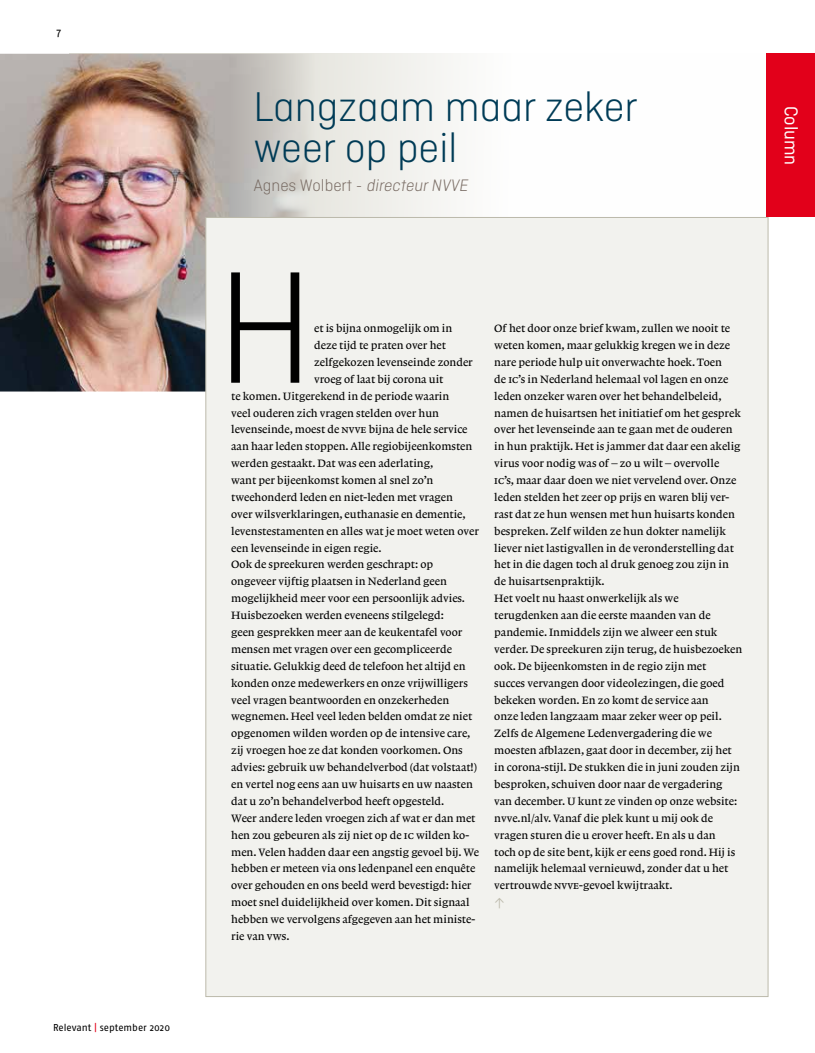
<style>
.page{position:relative;width:815px;height:1053px;background:#fff}
.page>*{position:absolute;margin:0;border:0;box-sizing:border-box;transform-origin:0 0}
.t1{font:300 167.75px "Ciutadella";color:#000}
.t2{font:300 43.75px/41.2px "Ciutadella";color:#003b56}
.t3{font:19.5px "Ciutadella";color:#fff}
.t4{font:300 17.5px "Ciutadella";color:#796c64}
.t5{font:11.25px/16.9px "Lexicon No 1 Roman A";color:#000}
.t6{font:11.25px "Fago No";color:#000}
.t7{font:11px "The Sans Expert";color:#bcbaab}
.t8{font:10px "Fago No";letter-spacing:-.005em;color:#000}
.s1{color:#e2001a}
.s2{font-style:italic}
.s3{font-family:"Lexicon No 1 Roman A Exp"}
</style>
<div class="page">
<svg style="left:69px;top:53px;width:698px;height:163px"></svg>
<img style="left:0;top:54px;width:315px;height:337px">
<div style="left:206px;top:217px;width:562px;height:779px;background:#f2f2ee;border:1px solid #bcbaab"></div>
<div style="left:767px;top:53px;width:48px;height:163px;background:#e2001a"></div>
<p class="t6" style="left:56px;top:26px;width:6px">7</p>
<p class="t8" style="left:53px;top:1021px;width:119px">Relevant <span class="s1">|</span> september 2020</p>
<h2 class="t2" style="left:253px;top:85px;width:386px">Langzaam maar zeker weer op peil</h2>
<h3 class="t4" style="left:253px;top:175px;width:219px">A g n e s Wo l b e rt - <span class="s2">directeurNVVE</span></h3>
<h1 class="t1" style="left:216px;top:238px;width:99px">H</h1>
<p class="t5" style="left:314px;top:320px;width:140px">et is bijna onmogelijk om in</p>
<p class="t5" style="left:314px;top:337px;width:133px">deze tijd te praten over het</p>
<p class="t5" style="left:314px;top:354px;width:160px">zelfgekozen levenseinde zonder</p>
<p class="t5" style="left:314px;top:370px;width:131px">vroeg of laat bij corona uit</p>
<p class="t5" style="left:231px;top:387px;width:220px">te komen. Uitgerekend in de periode waarin</p>
<p class="t5" style="left:231px;top:404px;width:209px">veel ouderen zich vragen stelden over hun</p>
<p class="t5" style="left:231px;top:421px;width:238px">levenseinde, moest de <span class="s3">nvve</span> bijna de hele service</p>
<p class="t5" style="left:231px;top:438px;width:243px">aan haar leden stoppen. Alle regiobijeenkomsten</p>
<p class="t5" style="left:231px;top:455px;width:204px">werden gestaakt. Dat was een aderlating,</p>
<p class="t5" style="left:231px;top:472px;width:204px">want per bijeenkomst komen al snel zo’n</p>
<p class="t5" style="left:231px;top:489px;width:223px">tweehonderd leden en niet-leden met vragen</p>
<p class="t5" style="left:231px;top:505px;width:236px">over wilsverklaringen, euthanasie en dementie,</p>
<p class="t5" style="left:231px;top:522px;width:249px">levenstestamenten en alles wat je moet weten over</p>
<p class="t5" style="left:231px;top:539px;width:152px">een levenseinde in eigen regie.</p>
<p class="t5" style="left:231px;top:556px;width:203px">Ook de spreekuren werden geschrapt: op</p>
<p class="t5" style="left:231px;top:573px;width:217px">ongeveer vijftig plaatsen in Nederland geen</p>
<p class="t5" style="left:231px;top:590px;width:235px">mogelijkheid meer voor een persoonlijk advies.</p>
<p class="t5" style="left:231px;top:607px;width:214px">Huisbezoeken werden eveneens stilgelegd:</p>
<p class="t5" style="left:231px;top:624px;width:233px">geen gesprekken meer aan de keukentafel voor</p>
<p class="t5" style="left:231px;top:640px;width:222px">mensen met vragen over een gecompliceerde</p>
<p class="t5" style="left:231px;top:657px;width:236px">situatie. Gelukkig deed de telefoon het altijd en</p>
<p class="t5" style="left:231px;top:674px;width:238px">konden onze medewerkers en onze vrijwilligers</p>
<p class="t5" style="left:231px;top:691px;width:220px">veel vragen beantwoorden en onzekerheden</p>
<p class="t5" style="left:231px;top:708px;width:242px">wegnemen. Heel veel leden belden omdat ze niet</p>
<p class="t5" style="left:231px;top:725px;width:241px">opgenomen wilden worden op de intensive care,</p>
<p class="t5" style="left:231px;top:742px;width:233px">zij vroegen hoe ze dat konden voorkomen. Ons</p>
<p class="t5" style="left:231px;top:759px;width:247px">advies: gebruik uw behandelverbod (dat volstaat!)</p>
<p class="t5" style="left:231px;top:775px;width:243px">en vertel nog eens aan uw huisarts en uw naasten</p>
<p class="t5" style="left:231px;top:792px;width:215px">dat u zo’n behandelverbod heeft opgesteld.</p>
<p class="t5" style="left:231px;top:809px;width:246px">Weer andere leden vroegen zich af wat er dan met</p>
<p class="t5" style="left:231px;top:826px;width:240px">hen zou gebeuren als zij niet op de <span class="s3">ic</span> wilden ko-</p>
<p class="t5" style="left:231px;top:843px;width:250px">men. Velen hadden daar een angstig gevoel bij. We</p>
<p class="t5" style="left:231px;top:860px;width:246px">hebben er meteen via ons ledenpanel een enquête</p>
<p class="t5" style="left:231px;top:877px;width:242px">over gehouden en ons beeld werd bevestigd: hier</p>
<p class="t5" style="left:231px;top:894px;width:240px">moet snel duidelijkheid over komen. Dit signaal</p>
<p class="t5" style="left:231px;top:910px;width:246px">hebben we vervolgens afgegeven aan het ministe-</p>
<p class="t5" style="left:231px;top:927px;width:60px">rie van <span class="s3">vws</span>.</p>
<p class="t5" style="left:494px;top:320px;width:250px">Of het door onze brief kwam, zullen we nooit te weten komen, maar gelukkig kregen we in deze nare periode hulp uit onverwachte hoek. Toen<br>de <span class="s3">ic</span>’s in Nederland helemaal vol lagen en onze leden onzeker waren over het behandelbeleid, namen de huisartsen het initiatief om het gesprek over het levenseinde aan te gaan met de ouderen in hun praktijk. Het is jammer dat daar een akelig virus voor nodig was of – zo u wilt – overvolle<br><span class="s3">ic</span>’s, maar daar doen we niet vervelend over. Onze leden stelden het zeer op prijs en waren blij ver&shy;rast dat ze hun wensen met hun huisarts konden bespreken. Zelf wilden ze hun dokter namelijk liever niet lastigvallen in de veronderstelling dat het in die dagen toch al druk genoeg zou zijn in de huisartsenpraktijk.<br>Het voelt nu haast onwerkelijk als we terugdenken aan die eerste maanden van de pandemie. Inmiddels zijn we alweer een stuk verder. De spreekuren zijn terug, de huisbezoeken ook. De bijeenkomsten in de regio zijn met<br>succes vervangen door videolezingen, die goed bekeken worden. En zo komt de service aan<br>onze leden langzaam maar zeker weer op peil.<br>Zelfs de Algemene Ledenvergadering die we moesten afblazen, gaat door in december, zij het in corona-stijl. De stukken die in juni zouden zijn besproken, schuiven door naar de vergadering van december. U kunt ze vinden op onze website: nvve.nl/alv. Vanaf die plek kunt u mij ook de vragen sturen die u erover heeft. En als u dan<br>toch op de site bent, kijk er eens goed rond. Hij is namelijk helemaal vernieuwd, zonder dat u het vertrouwde <span class="s3">nvve</span>-gevoel kwijtraakt.</p>
<p class="t7" style="left:494px;top:893px;width:12px">\</p>
<h3 class="t3" style="left:802px;top:105px;width:61px;rotate:90deg">Column</h3>
</div>
